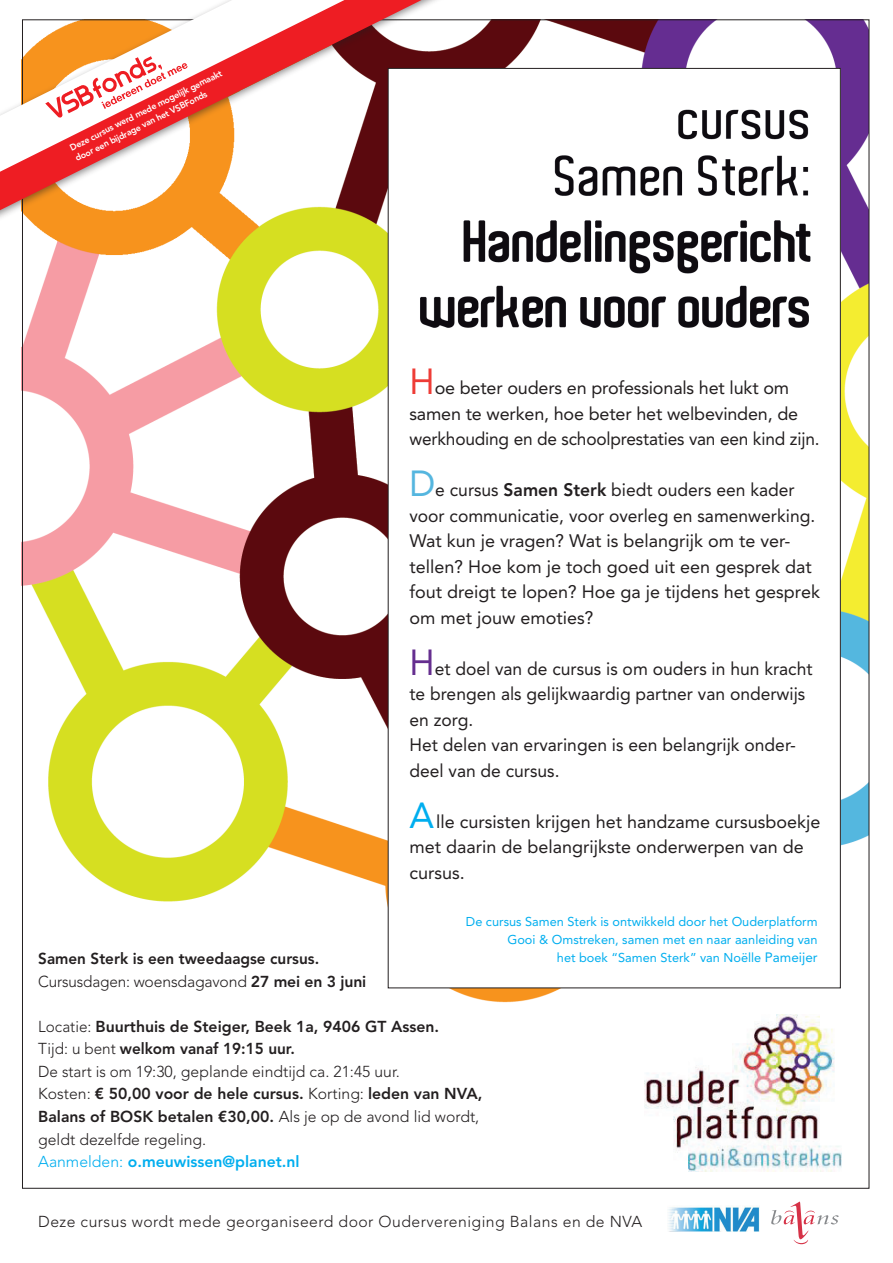
<style>
.page{position:relative;width:893px;height:1263px;background:#fff}
.page>*{position:absolute;margin:0;border:0;box-sizing:border-box;transform-origin:0 0}
.t1{font:18px/25.5px "Avenir LT Std";color:#231f20}
.t2{font:300 15.75px/22.5px "Avenir LT Std";letter-spacing:.01em;color:#231f20}
.t3{font:800 15.75px/22.5px "Avenir LT Std";color:#231f20}
.t4{font:300 15.75px "Avenir LT Std";letter-spacing:.03em;color:#231f20}
.t5{font:12.75px/18px "Avenir LT Std";color:#00aeef;text-align:right}
.t6{font:800 9px/12.1px "Avenir LT Std";color:#fff}
.s1{font-size:36px;color:#ee3c36}
.s2{font-size:36px;color:#55b6df}
.s3{font-weight:800}
.s4{font-size:36px;color:#652e8f}
.s5{font-size:36px;color:#00aeef}
.s6{font-size:13.5px}
.s7{font-weight:300}
.s8{color:#00aeef}
.s9{font-weight:800;color:#00aeef}
</style>
<div class="page">
<img style="left:24px;top:22px;width:843px;height:981px">
<img style="left:644px;top:1014px;width:197px;height:158px">
<div style="left:388px;top:68px;width:452px;height:920px;background:#fff"></div>
<img style="left:420px;top:109px;width:391px;height:219px">
<svg style="left:771px;top:1201px;width:68px;height:43px"></svg>
<img style="left:668px;top:1207px;width:92px;height:24px">
<div style="left:0;top:0;width:470px;height:236px;background:#231f20;opacity:.55"></div>
<svg style="left:0;top:0;width:422px;height:210px"></svg>
<svg style="left:45px;top:56px;width:143px;height:62px"></svg>
<p class="t6" style="left:68px;top:142px;width:170px;rotate:-26deg">Deze cursus werd mede mogelijk gemaakt door een bijdrage van het VSBFonds</p>
<p class="t1" style="left:409px;top:375px;width:412px"><span class="s1">H</span>oe beter ouders en professionals het lukt om samen te werken, hoe beter het welbevinden, de werkhouding en de schoolprestaties van een kind zijn.</p>
<p class="t1" style="left:409px;top:477px;width:412px"><span class="s2">D</span>e cursus <span class="s3">Samen Sterk</span> biedt ouders een kader voor communicatie, voor overleg en samenwerking.<br>Wat kun je vragen? Wat is belangrijk om te ver&shy;tellen? Hoe kom je toch goed uit een gesprek dat fout dreigt te lopen? Hoe ga je tijdens het gesprek om met jouw emoties?</p>
<p class="t1" style="left:409px;top:656px;width:405px"><span class="s4">H</span>et doel van de cursus is om ouders in hun kracht te brengen als gelijkwaardig partner van onderwijs en zorg.<br>Het delen van ervaringen is een belangrijk onder&shy;deel van de cursus.</p>
<p class="t1" style="left:409px;top:809px;width:413px"><span class="s5">A</span>lle cursisten krijgen het handzame cursusboekje met daarin de belangrijkste onderwerpen van de cursus.</p>
<p class="t5" style="left:466px;top:913px;width:353px">De cursus Samen Sterk is ontwikkeld door het Ouderplatform<br>Gooi &amp; Omstreken, samen met en naar aanleiding van<br>het boek “Samen Sterk” van Noëlle <span class="s6">Pameijer</span></p>
<p class="t3" style="left:38px;top:948px;width:330px">Samen Sterk is een tweedaagse cursus.<br><span class="s7">Cursusdagen: woensdagavond</span> 27 mei en 3 juni</p>
<p class="t2" style="left:38px;top:1015px;width:446px">Locatie: <span class="s3">Buurthuis de Steiger, Beek 1a, 9406 GT Assen.<br></span>Tijd: u bent <span class="s3">welkom vanaf 19:15 uur.<br></span>De start is om 19:30, geplande eindtijd ca. 21:45 uur.<br>Kosten: <span class="s3">€ 50,00 voor de hele cursus.</span> Korting: <span class="s3">leden van NVA, Balans of BOSK betalen €30,00.</span> Als je op de avond lid wordt, geldt dezelfde regeling.<br><span class="s8">Aanmelden:</span> <span class="s9">o.meuwissen@planet.nl</span></p>
<p class="t4" style="left:38px;top:1212px;width:605px">Deze cursus wordt mede georganiseerd door Oudervereniging Balans en de NVA</p>
</div>
